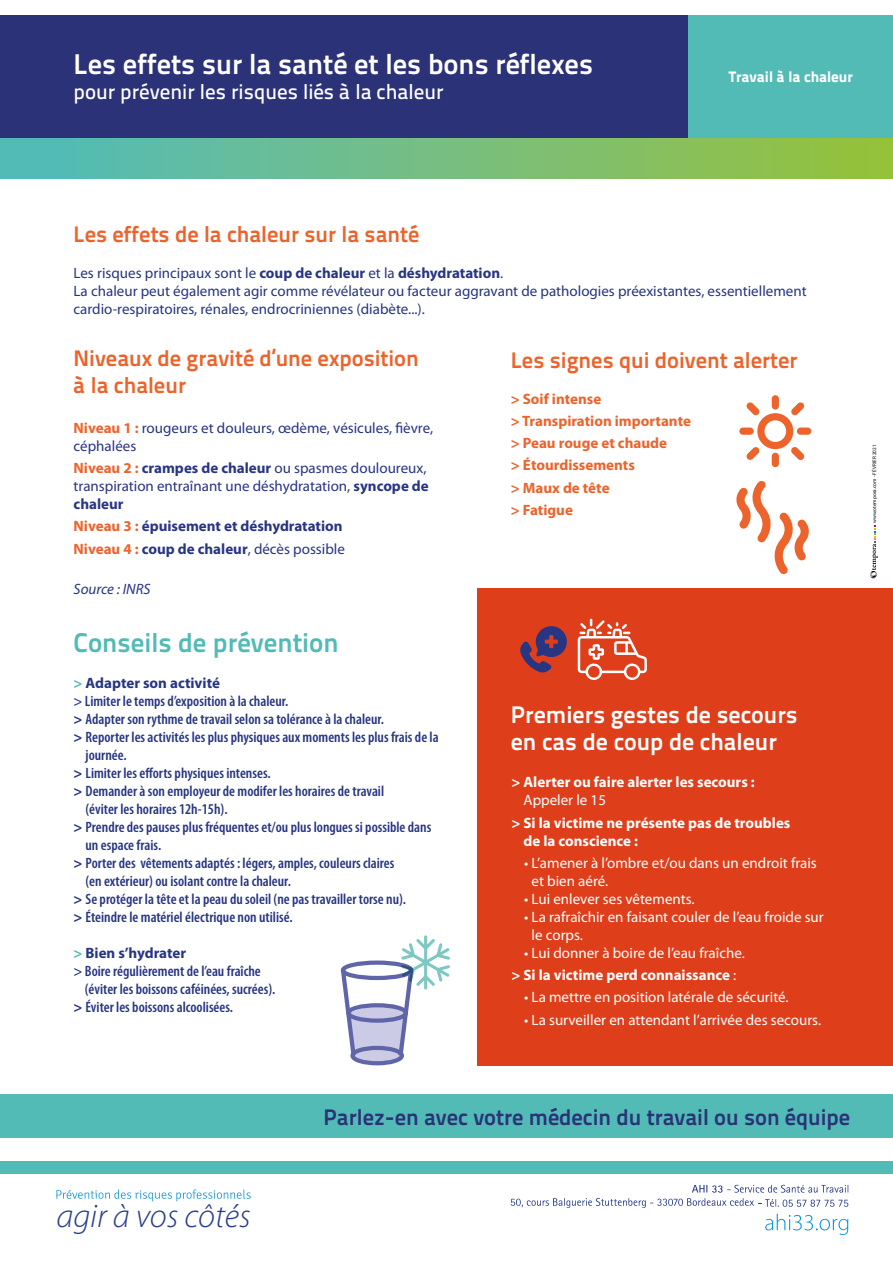
<style>
.page{position:relative;width:893px;height:1263px;background:#fff}
.page>*{position:absolute;margin:0;border:0;box-sizing:border-box;transform-origin:0 0}
.t1{font:italic 300 33.75px "Myriad Pro";color:#283d8b}
.t2{font:28.5px "Titillium Text 14 L 800 wt";color:#fff}
.t3{font:27px "Titillium Text 14 L 800 wt";color:#52bbb5}
.t4{font:24px/27px "Titillium Text 14 L 800 wt";color:#fff}
.t5{font:22.5px/27px "Titillium Text 14 L 800 wt";color:#ec632b}
.t6{font:22.5px "Titillium Text 14 L 800 wt";color:#2b3278}
.t7{font:21px "Titillium Text 14 L 600 wt";color:#fff}
.t8{font:15.15px "Titillium Text 14 L 999 wt";color:#fff}
.t9{font:600 condensed 15px "Myriad Pro";color:#283583}
.t10{font:15px/18px "Myriad Pro";color:#283583}
.t11{font:15px/18px "Myriad Pro";color:#fff}
.t12{font:700 15px/22.2px "Myriad Pro";color:#283583}
.t13{font:700 15px/22.2px "Myriad Pro";color:#ec632b}
.t14{font:700 15px/18px "Myriad Pro";color:#fff}
.t15{font:italic 15px "Myriad Pro";color:#283583}
.t16{font:5.25px "Myriad Pro";color:#000}
.s1{font-weight:700}
.s2{font-weight:700;color:#ec632b}
.s3{color:#ec632b}
.s4{font-weight:400}
.s5{color:#52bbb5}
.s6{font-weight:700;font-stretch:normal}
</style>
<div class="page">
<svg style="left:739px;top:395px;width:72px;height:72px"></svg>
<svg style="left:736px;top:480px;width:73px;height:94px"></svg>
<div style="left:0;top:76px;width:893px;height:103px;background:linear-gradient(to right,#51bbbf,#99c13c)"></div>
<div style="left:0;top:1095px;width:893px;height:43px;background:#52bbb5"></div>
<div style="left:0;top:15px;width:689px;height:123px;background:#2b3278"></div>
<div style="left:689px;top:15px;width:204px;height:123px;background:#52bbb5"></div>
<div style="left:0;top:1161px;width:893px;height:13px;background:#52bbb5"></div>
<svg style="left:56px;top:1189px;width:195px;height:12px"></svg>
<div style="left:478px;top:588px;width:415px;height:477px;background:#df3e1a"></div>
<svg style="left:578px;top:619px;width:69px;height:61px"></svg>
<svg style="left:520px;top:626px;width:47px;height:47px"></svg>
<svg style="left:765px;top:1214px;width:83px;height:21px"></svg>
<svg style="left:511px;top:1185px;width:337px;height:23px"></svg>
<div style="left:350px;top:1046px;width:54px;height:19px;border:4px solid #5f65a8;border-radius:50%"></div>
<svg style="left:340px;top:935px;width:110px;height:129px"></svg>
<svg style="left:870px;top:526px;width:8px;height:52px"></svg>
<h2 class="t2" style="left:74px;top:47px;width:521px">Les effets sur la santé et les bons réflexes</h2>
<h3 class="t7" style="left:74px;top:79px;width:372px">pour prévenir les risques liés à la chaleur</h3>
<p class="t8" style="left:729px;top:67px;width:126px">Travail à la chaleur</p>
<h3 class="t5" style="left:74px;top:220px;width:347px">Les effets de la chaleur sur la santé</h3>
<p class="t10" style="left:74px;top:264px;width:735px">Les risques principaux sont le <span class="s1">coup de chaleur</span> et la <span class="s1">déshydratation</span>.<br>La chaleur peut également agir comme révélateur ou facteur aggravant de pathologies préexistantes, essentiellement cardio-respiratoires, rénales, endrocriniennes (diabète...).</p>
<h3 class="t5" style="left:74px;top:344px;width:347px">Niveaux de gravité d’une exposition à la chaleur</h3>
<p class="t10" style="left:74px;top:419px;width:361px"><span class="s2">Niveau 1 :</span> rougeurs et douleurs, œdème, vésicules, fièvre, céphalées</p>
<p class="t10" style="left:74px;top:459px;width:357px"><span class="s2">Niveau 2 :</span> <span class="s1">crampes de chaleur</span> ou spasmes douloureux, transpiration entraînant une déshydratation, <span class="s1">syncope de chaleur</span></p>
<p class="t12" style="left:74px;top:515px;width:273px"><span class="s3">Niveau 3 :</span> épuisement et déshydratation<br><span class="s3">Niveau 4 :</span> coup de chaleur<span class="s4">, décès possible</span></p>
<p class="t15" style="left:74px;top:580px;width:78px">Source : INRS</p>
<h3 class="t5" style="left:511px;top:346px;width:288px">Les signes qui doivent alerter</h3>
<p class="t13" style="left:511px;top:387px;width:182px">&gt; Soif intense<br>&gt; Transpiration importante &gt; Peau rouge et chaude<br>&gt; Étourdissements<br>&gt; Maux de tête<br>&gt; Fatigue</p>
<h3 class="t3" style="left:74px;top:626px;width:267px">Conseils de prévention</h3>
<p class="t12" style="left:74px;top:671px;width:148px"><span class="s5">&gt;</span> Adapter son activité</p>
<p class="t9" style="left:74px;top:691px;width:216px">&gt; Limiter le temps d’exposition à la chaleur.</p>
<p class="t9" style="left:74px;top:709px;width:312px"><span class="s6">&gt;</span> Adapter son rythme de travail selon sa tolérance à la chaleur.</p>
<p class="t9" style="left:74px;top:727px;width:367px"><span class="s6">&gt;</span> Reporter les activités les plus physiques aux moments les plus frais de la</p>
<p class="t9" style="left:86px;top:745px;width:43px">journée.</p>
<p class="t9" style="left:74px;top:763px;width:199px"><span class="s6">&gt;</span> Limiter les efforts physiques intenses.</p>
<p class="t9" style="left:74px;top:781px;width:312px"><span class="s6">&gt;</span> Demander à son employeur de modifer les horaires de travail</p>
<p class="t9" style="left:86px;top:799px;width:144px">(éviter les horaires 12h-15h).</p>
<p class="t9" style="left:74px;top:817px;width:359px"><span class="s6">&gt;</span> Prendre des pauses plus fréquentes et/ou plus longues si possible dans</p>
<p class="t9" style="left:86px;top:835px;width:77px">un espace frais.</p>
<p class="t9" style="left:74px;top:853px;width:322px"><span class="s6">&gt;</span> Porter des vêtements adaptés : légers, amples, couleurs claires</p>
<p class="t9" style="left:86px;top:871px;width:207px">(en extérieur) ou isolant contre la chaleur.</p>
<p class="t9" style="left:74px;top:889px;width:334px"><span class="s6">&gt;</span> Se protéger la tête et la peau du soleil (ne pas travailler torse nu).</p>
<p class="t9" style="left:74px;top:907px;width:221px"><span class="s6">&gt;</span> Éteindre le matériel électrique non utilisé.</p>
<p class="t12" style="left:74px;top:941px;width:114px"><span class="s5">&gt;</span> Bien s’hydrater</p>
<p class="t9" style="left:74px;top:961px;width:189px">&gt; Boire régulièrement de l’eau fraîche</p>
<p class="t9" style="left:85px;top:979px;width:192px">(éviter les boissons caféinées, sucrées).</p>
<p class="t9" style="left:74px;top:997px;width:161px"><span class="s6">&gt;</span> Éviter les boissons alcoolisées.</p>
<h3 class="t4" style="left:511px;top:701px;width:289px">Premiers gestes de secours en cas de coup de chaleur</h3>
<p class="t14" style="left:511px;top:773px;width:245px">&gt; Alerter ou faire alerter les secours :</p>
<p class="t11" style="left:523px;top:791px;width:84px">Appeler le 15</p>
<p class="t14" style="left:523px;top:813px;width:268px;text-indent:-12px">&gt; Si la victime ne présente pas de troubles de la conscience :</p>
<p class="t11" style="left:532px;top:854px;width:287px;text-indent:-7px">• L’amener à l’ombre et/ou dans un endroit frais et bien aéré.</p>
<p class="t11" style="left:524px;top:890px;width:172px">• Lui enlever ses vêtements.</p>
<p class="t11" style="left:532px;top:908px;width:294px;text-indent:-7px">• La rafraîchir en faisant couler de l’eau froide sur le corps.</p>
<p class="t11" style="left:511px;top:942px;width:235px;line-height:22.2px;text-indent:13px">• Lui donner à boire de l’eau fraîche. <span class="s1">&gt; Si la victime perd connaissance</span> :</p>
<p class="t11" style="left:524px;top:988px;width:266px">• La mettre en position latérale de sécurité.</p>
<p class="t11" style="left:524px;top:1010px;width:298px">• La surveiller en attendant l’arrivée des secours.</p>
<p class="t16" style="left:871px;top:523px;width:80px;rotate:-90deg">www.otempora.com - FÉVRIER 2021</p>
<h1 class="t1" style="left:56px;top:1195px;width:196px">agir à vos côtés</h1>
<h3 class="t6" style="left:323px;top:1103px;width:528px">Parlez-en avec votre médecin du travail ou son équipe</h3>
</div>
